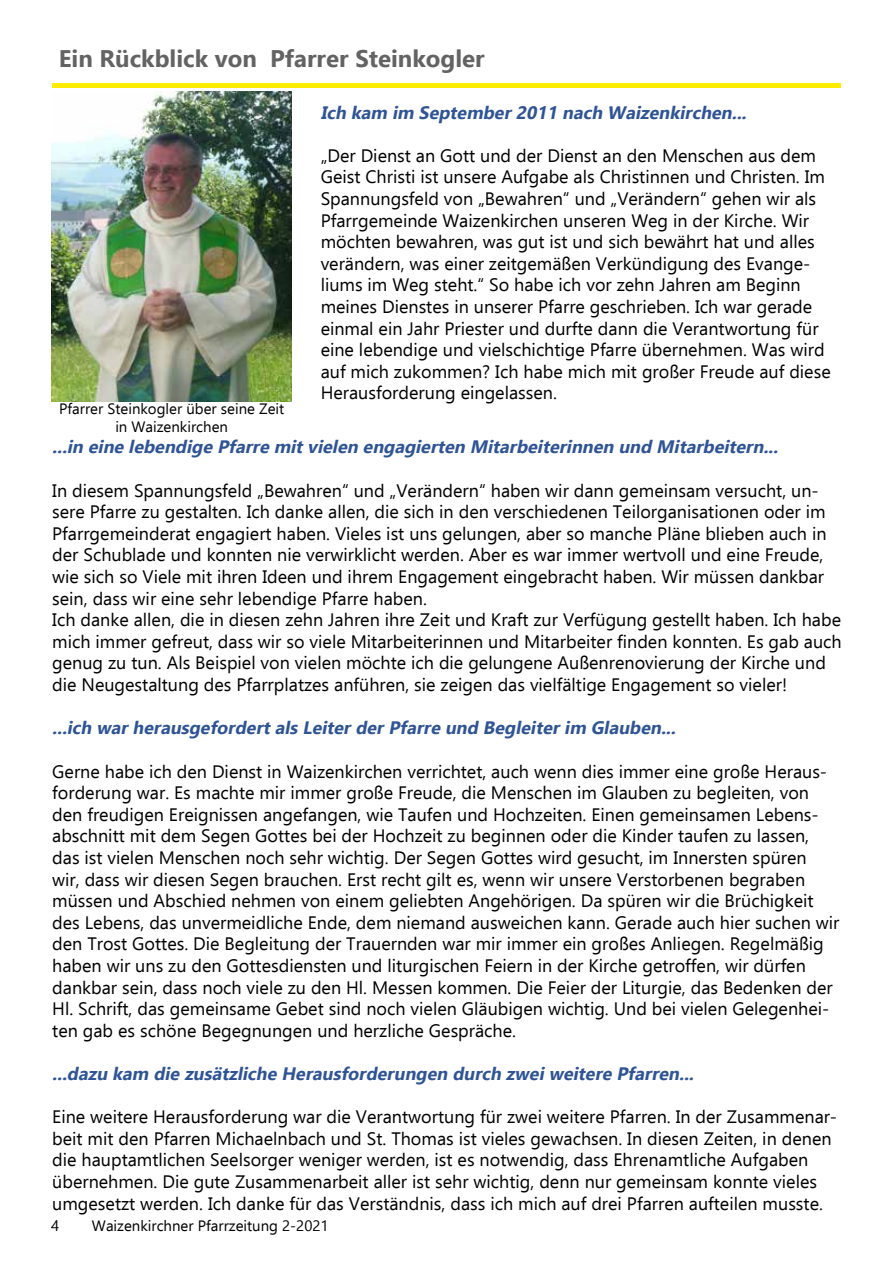
<style>
.page{position:relative;width:893px;height:1263px;background:#fff}
.page>*{position:absolute;margin:0;border:0;box-sizing:border-box;transform-origin:0 0}
.t1{font:700 24px "Ebrima";color:#646363}
.t2{font:18px/21.6px "Ebrima";color:#000}
.t3{font:italic 700 18px "Ebrima";color:#2f5496}
.t4{font:15px/18px "Ebrima";color:#000;text-align:center}
</style>
<div class="page">
<hr style="left:52px;top:83px;width:789px;height:4px;background:#ffed00">
<img style="left:51px;top:91px;width:240px;height:311px">
<h1 class="t1" style="left:59px;top:39px;width:427px">Ein Rückblick von Pfarrer Steinkogler</h1>
<p class="t3" style="left:321px;top:98px;width:432px">Ich kam im September2011 nach Waizenkirchen...</p>
<p class="t2" style="left:321px;top:144px;width:512px">„Der Dienst an Gott und der Dienst an den Menschen aus dem Geist Christi ist unsere Aufgabe als Christinnen und Christen. Im Spannungsfeld von „Bewahren“ und „Verändern“ gehen wir als Pfarrgemeinde Waizenkirchen unseren Weg in der Kirche. Wir möchten bewahren, was gut ist und sich bewährt hat und alles verändern, was einer zeitgemäßen Verkündigung des Evange&shy;liums im Weg steht.“ So habe ich vor zehn Jahren am Beginn meines Dienstes in unserer Pfarre geschrieben. Ich war gerade einmal ein Jahr Priester und durfte dann die Verantwortung für eine lebendige und vielschichtige Pfarre übernehmen. Was wird auf mich zukommen? Ich habe mich mit großer Freude auf diese Herausforderung eingelassen.</p>
<p class="t4" style="left:59px;top:399px;width:227px">Pfarrer Steinkogler über seine Zeit in Waizenkirchen</p>
<p class="t3" style="left:52px;top:433px;width:733px">...in einelebendigePfarremitvielen engagierten Mitarbeiterinnen und Mitarbeitern...</p>
<p class="t2" style="left:52px;top:479px;width:791px">In diesem Spannungsfeld „Bewahren“ und „Verändern“ haben wir dann gemeinsam versucht, un&shy;sere Pfarre zu gestalten. Ich danke allen, die sich in den verschiedenen Teilorganisationen oder im Pfarrgemeinderat engagiert haben. Vieles ist uns gelungen, aber so manche Pläne blieben auch in der Schublade und konnten nie verwirklicht werden. Aber es war immer wertvoll und eine Freude, wie sich so Viele mit ihren Ideen und ihrem Engagement eingebracht haben. Wir müssen dankbar sein, dass wir eine sehr lebendige Pfarre haben.<br>Ich danke allen, die in diesen zehn Jahren ihre Zeit und Kraft zur Verfügung gestellt haben. Ich habe mich immer gefreut, dass wir so viele Mitarbeiterinnen und Mitarbeiter finden konnten. Es gab auch genug zu tun. Als Beispiel von vielen möchte ich die gelungene Außenrenovierung der Kirche und die Neugestaltung des Pfarrplatzes anführen, sie zeigen das vielfältige Engagement so vieler!</p>
<p class="t3" style="left:52px;top:714px;width:630px">...ich warherausgefordertalsLeiterderPfarre und Begleiterim Glauben...</p>
<p class="t2" style="left:52px;top:760px;width:789px">Gerne habe ich den Dienst in Waizenkirchen verrichtet, auch wenn dies immer eine große Heraus&shy;forderung war. Es machte mir immer große Freude, die Menschen im Glauben zu begleiten, von den freudigen Ereignissen angefangen, wie Taufen und Hochzeiten. Einen gemeinsamen Lebens&shy;abschnitt mit dem Segen Gottes bei der Hochzeit zu beginnen oder die Kinder taufen zu lassen, das ist vielen Menschen noch sehr wichtig. Der Segen Gottes wird gesucht, im Innersten spüren<br>wir, dass wir diesen Segen brauchen. Erst recht gilt es, wenn wir unsere Verstorbenen begraben müssen und Abschied nehmen von einem geliebten Angehörigen. Da spüren wir die Brüchigkeit des Lebens, das unvermeidliche Ende, dem niemand ausweichen kann. Gerade auch hier suchen wir den Trost Gottes. Die Begleitung der Trauernden war mir immer ein großes Anliegen. Regelmäßig haben wir uns zu den Gottesdiensten und liturgischen Feiern in der Kirche getroffen, wir dürfen dankbar sein, dass noch viele zu den Hl. Messen kommen. Die Feier der Liturgie, das Bedenken der Hl. Schrift, das gemeinsame Gebet sind noch vielen Gläubigen wichtig. Und bei vielen Gelegenhei&shy;ten gab es schöne Begegnungen und herzliche Gespräche.</p>
<p class="t3" style="left:52px;top:1059px;width:648px">...dazu kam die zusätzliche Herausforderungen durch zweiweitere Pfarren...</p>
<p class="t2" style="left:52px;top:1105px;width:786px">Eine weitere Herausforderung war die Verantwortung für zwei weitere Pfarren. In der Zusammenar&shy;beit mit den Pfarren Michaelnbach und St. Thomas ist vieles gewachsen. In diesen Zeiten, in denen die hauptamtlichen Seelsorger weniger werden, ist es notwendig, dass Ehrenamtliche Aufgaben übernehmen. Die gute Zusammenarbeit aller ist sehr wichtig, denn nur gemeinsam konnte vieles umgesetzt werden. Ich danke für das Verständnis, dass ich mich auf drei Pfarren aufteilen musste.</p>
<p class="t4" style="left:51px;top:1216px;width:10px">4</p>
<p class="t4" style="left:92px;top:1216px;width:238px">Waizenkirchner Pfarrzeitung 2-2021</p>
</div>
